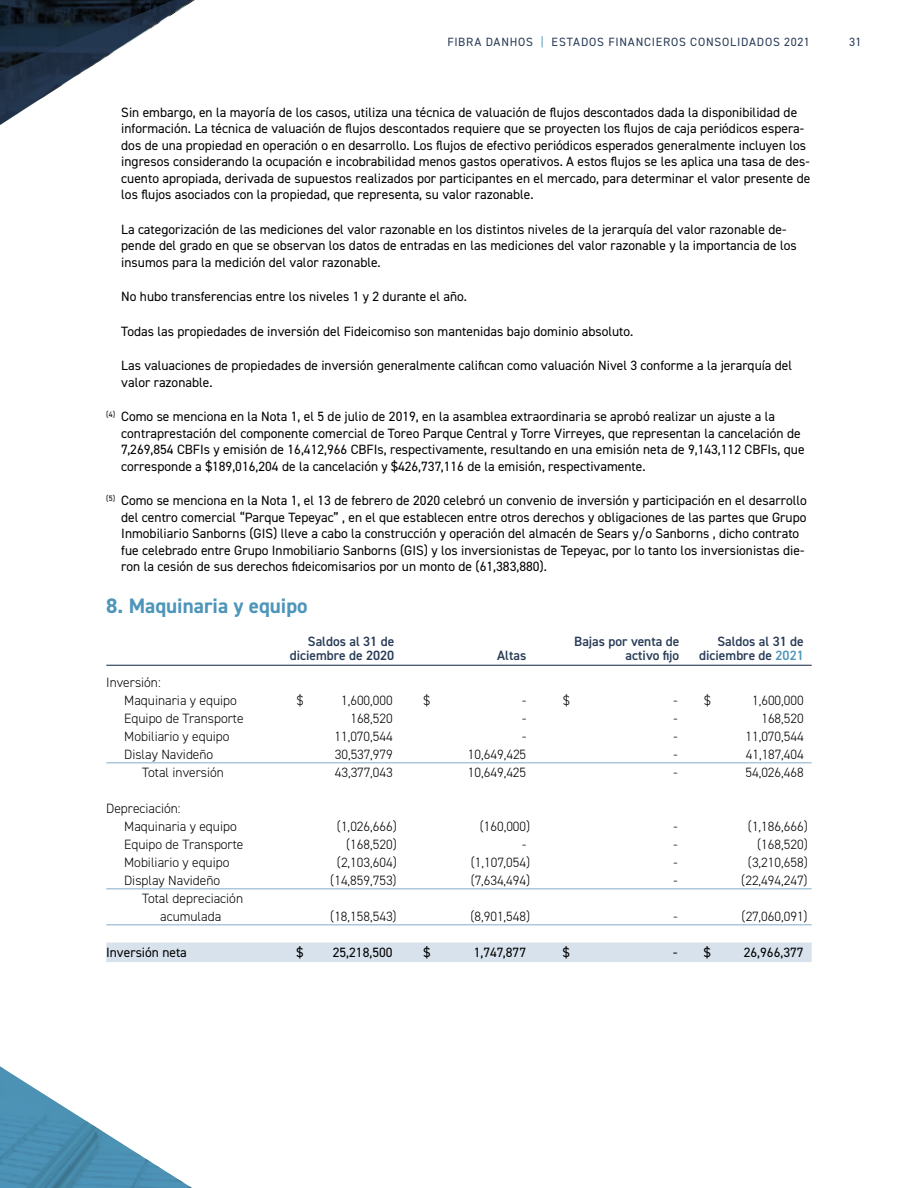
<style>
.page{position:relative;width:918px;height:1188px;background:#fff}
.page>*{position:absolute;margin:0;border:0;box-sizing:border-box;transform-origin:0 0}
.t1{font:700 21px "DIN2014";color:#4e95ba}
.t2{font:13.5px/16.5px "DIN2014";color:#000}
.t3{font:300 13.5px/18px "DIN2014";color:#000}
.t4{font:600 13.5px "DIN2014";color:#283b57}
.t5{font:12px "DIN2014";letter-spacing:.065em;color:#283b57}
.s1{color:#4e95ba}
</style>
<div class="page">
<svg style="left:0;top:0;width:195px;height:125px"></svg>
<svg style="left:0;top:1066px;width:192px;height:122px"></svg>
<hr style="left:106px;top:665px;width:706px;height:1px;background:#283b57">
<hr style="left:106px;top:762px;width:706px;height:1px;background:#83adcb">
<hr style="left:106px;top:888px;width:706px;height:1px;background:#83adcb">
<hr style="left:106px;top:924px;width:706px;height:1px;background:#83adcb">
<div style="left:106px;top:943px;width:706px;height:19px;background:#d7e2ec"></div>
<p class="t5" style="left:447px;top:35px;width:364px">FIBRA DANHOS <span class="s1">|</span> ESTADOS FINANCIEROS CONSOLIDADOS 2021</p>
<p class="t5" style="left:849px;top:35px;width:14px">31</p>
<p class="t2" style="left:121px;top:104px;width:691px">Sin embargo, en la mayoría de los casos, utiliza una técnica de valuación de flujos descontados dada la disponibilidad de información. La técnica de valuación de flujos descontados requiere que se proyecten los flujos de caja periódicos espera&shy;dos de una propiedad en operación o en desarrollo. Los flujos de efectivo periódicos esperados generalmente incluyen los ingresos considerando la ocupación e incobrabilidad menos gastos operativos. A estos flujos se les aplica una tasa de des&shy;cuento apropiada, derivada de supuestos realizados por participantes en el mercado, para determinar el valor presente de los flujos asociados con la propiedad, que representa, su valor razonable.</p>
<p class="t2" style="left:121px;top:221px;width:677px">La categorización de las mediciones del valor razonable en los distintos niveles de la jerarquía del valor razonable de&shy;pende del grado en que se observan los datos de entradas en las mediciones del valor razonable y la importancia de los insumos para la medición del valor razonable.</p>
<p class="t2" style="left:121px;top:288px;width:347px">No hubo transferencias entre los niveles 1 y 2 durante el año.</p>
<p class="t2" style="left:121px;top:323px;width:514px">Todas las propiedades de inversión del Fideicomiso son mantenidas bajo dominio absoluto.</p>
<p class="t2" style="left:121px;top:357px;width:672px">Las valuaciones de propiedades de inversión generalmente califican como valuación Nivel 3 conforme a la jerarquía del valor razonable.</p>
<p class="t2" style="left:121px;top:408px;width:685px;text-indent:-15px"><sup>(4)</sup> Como se menciona en la Nota 1, el 5 de julio de 2019, en la asamblea extraordinaria se aprobó realizar un ajuste a la contraprestación del componente comercial de Toreo Parque Central y Torre Virreyes, que representan la cancelación de 7,269,854 CBFIs y emisión de 16,412,966 CBFIs, respectivamente, resultando en una emisión neta de 9,143,112 CBFIs, que corresponde a $189,016,204 de la cancelación y $426,737,116 de la emisión, respectivamente.</p>
<p class="t2" style="left:121px;top:492px;width:687px;text-indent:-15px"><sup>(5)</sup> Como se menciona en la Nota 1, el 13 de febrero de 2020 celebró un convenio de inversión y participación en el desarrollo del centro comercial “Parque Tepeyac” , en el que establecen entre otros derechos y obligaciones de las partes que Grupo Inmobiliario Sanborns (GIS) lleve a cabo la construcción y operación del almacén de Sears y/o Sanborns , dicho contrato fue celebrado entre Grupo Inmobiliario Sanborns (GIS) y los inversionistas de Tepeyac, por lo tanto los inversionistas die&shy;ron la cesión de sus derechos fideicomisarios por un monto de (61,383,880).</p>
<h1 class="t1" style="left:106px;top:592px;width:203px">8. Maquinaria y equipo</h1>
<p class="t4" style="left:308px;top:632px;width:88px">Saldos al 31 de</p>
<p class="t4" style="left:574px;top:632px;width:107px">Bajas por venta de</p>
<p class="t4" style="left:717px;top:632px;width:88px">Saldos al 31 de</p>
<p class="t4" style="left:290px;top:647px;width:106px">diciembre de 2020</p>
<p class="t4" style="left:497px;top:647px;width:31px">Altas</p>
<p class="t4" style="left:626px;top:647px;width:55px">activo fijo</p>
<p class="t4" style="left:699px;top:647px;width:106px">diciembre de <span class="s1">2021</span></p>
<p class="t3" style="left:124px;top:674px;width:114px;text-indent:-18px">Inversión:<br>Maquinaria y equipo</p>
<p class="t3" style="left:297px;top:692px;width:8px">$</p>
<p class="t3" style="left:341px;top:692px;width:53px">1,600,000</p>
<p class="t3" style="left:424px;top:692px;width:8px">$</p>
<p class="t3" style="left:522px;top:692px;width:6px">-</p>
<p class="t3" style="left:563px;top:692px;width:8px">$</p>
<p class="t3" style="left:674px;top:692px;width:39px">- $</p>
<p class="t3" style="left:752px;top:692px;width:53px">1,600,000</p>
<p class="t3" style="left:124px;top:710px;width:121px">Equipo de Transporte</p>
<p class="t3" style="left:350px;top:710px;width:44px">168,520</p>
<p class="t3" style="left:522px;top:710px;width:6px">-</p>
<p class="t3" style="left:674px;top:710px;width:6px">-</p>
<p class="t3" style="left:761px;top:710px;width:44px">168,520</p>
<p class="t3" style="left:124px;top:728px;width:107px">Mobiliario y equipo</p>
<p class="t3" style="left:334px;top:728px;width:60px">11,070,544</p>
<p class="t3" style="left:522px;top:728px;width:6px">-</p>
<p class="t3" style="left:674px;top:728px;width:6px">-</p>
<p class="t3" style="left:745px;top:728px;width:60px">11,070,544</p>
<p class="t3" style="left:124px;top:746px;width:91px">Dislay Navideño</p>
<p class="t3" style="left:335px;top:746px;width:59px">30,537,979</p>
<p class="t3" style="left:468px;top:746px;width:60px">10,649,425</p>
<p class="t3" style="left:674px;top:746px;width:6px">-</p>
<p class="t3" style="left:746px;top:746px;width:59px">41,187,404</p>
<p class="t3" style="left:142px;top:764px;width:83px">Total inversión</p>
<p class="t3" style="left:335px;top:764px;width:59px">43,377,043</p>
<p class="t3" style="left:468px;top:764px;width:60px">10,649,425</p>
<p class="t3" style="left:674px;top:764px;width:6px">-</p>
<p class="t3" style="left:745px;top:764px;width:60px">54,026,468</p>
<p class="t3" style="left:124px;top:800px;width:114px;text-indent:-18px">Depreciación:<br>Maquinaria y equipo</p>
<p class="t3" style="left:337px;top:818px;width:61px">(1,026,666)</p>
<p class="t3" style="left:480px;top:818px;width:52px">(160,000)</p>
<p class="t3" style="left:674px;top:818px;width:6px">-</p>
<p class="t3" style="left:748px;top:818px;width:61px">(1,186,666)</p>
<p class="t3" style="left:124px;top:836px;width:121px">Equipo de Transporte</p>
<p class="t3" style="left:346px;top:836px;width:52px">(168,520)</p>
<p class="t3" style="left:522px;top:836px;width:6px">-</p>
<p class="t3" style="left:674px;top:836px;width:6px">-</p>
<p class="t3" style="left:757px;top:836px;width:52px">(168,520)</p>
<p class="t3" style="left:124px;top:854px;width:107px">Mobiliario y equipo</p>
<p class="t3" style="left:337px;top:854px;width:61px">(2,103,604)</p>
<p class="t3" style="left:471px;top:854px;width:61px">(1,107,054)</p>
<p class="t3" style="left:674px;top:854px;width:6px">-</p>
<p class="t3" style="left:748px;top:854px;width:61px">(3,210,658)</p>
<p class="t3" style="left:124px;top:872px;width:98px">Display Navideño</p>
<p class="t3" style="left:330px;top:872px;width:68px">(14,859,753)</p>
<p class="t3" style="left:471px;top:872px;width:61px">(7,634,494)</p>
<p class="t3" style="left:673px;top:872px;width:6px">-</p>
<p class="t3" style="left:741px;top:872px;width:68px">(22,494,247)</p>
<p class="t3" style="left:142px;top:890px;width:102px;text-align:center">Total depreciación acumulada</p>
<p class="t3" style="left:330px;top:908px;width:68px">(18,158,543)</p>
<p class="t3" style="left:470px;top:908px;width:61px">(8,901,548)</p>
<p class="t3" style="left:673px;top:908px;width:6px">-</p>
<p class="t3" style="left:742px;top:908px;width:68px">(27,060,091)</p>
<p class="t2" style="left:106px;top:944px;width:82px">Inversión neta</p>
<p class="t2" style="left:297px;top:944px;width:8px">$</p>
<p class="t2" style="left:333px;top:944px;width:61px">25,218,500</p>
<p class="t2" style="left:423px;top:944px;width:8px">$</p>
<p class="t2" style="left:474px;top:944px;width:54px">1,747,877</p>
<p class="t2" style="left:563px;top:944px;width:8px">$</p>
<p class="t2" style="left:673px;top:944px;width:39px">- $</p>
<p class="t2" style="left:744px;top:944px;width:61px">26,966,377</p>
</div>
